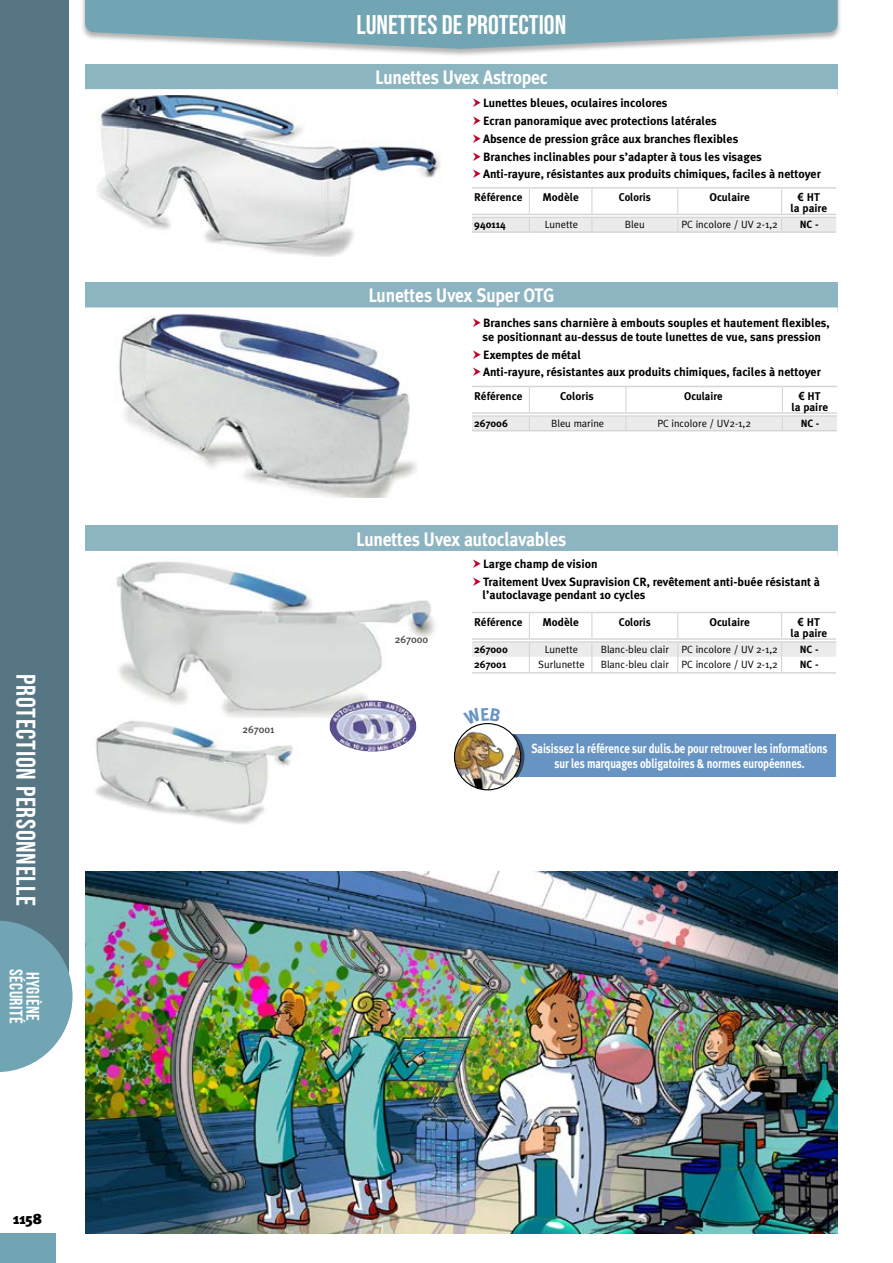
<style>
.page{position:relative;width:893px;height:1263px;background:#fff}
.page>*{position:absolute;margin:0;border:0;box-sizing:border-box;transform-origin:0 0}
.t1{font:27px "Bebas Neue";letter-spacing:.025em;color:#fff}
.t2{font:27px "Bebas Neue";color:#fff}
.t3{font:700 19.5px "Meta Plus";letter-spacing:-.01em;color:#fff;scale:.9 1}
.t4{font:18.15px "Bebas Neue";letter-spacing:.025em;color:#fff}
.t5{font:900 15px "Meta Plus";color:#000}
.t6{font:700 13.2px/15.5px "Meta Plus";letter-spacing:-.01em;color:#fff;text-align:center;scale:.82 1}
.t7{font:700 12px/17.7px "Meta Plus";color:#000}
.t8{font:700 11.25px/11.2px "Meta Plus";color:#000;text-align:center}
.t9{font:700 11.25px "Meta Plus";color:#000;scale:.95 1}
.t10{font:10.5px "Meta Plus Normal";color:#000}
.t11{font:700 10.5px "Meta Plus";color:#000}
.t12{font:500 10.5px "Meta Plus";color:#484848}
.s1{font-family:"Arial"}
</style>
<div class="page">
<div style="left:0;top:0;width:68px;height:991px;background:#577684"></div>
<svg style="left:0;top:921px;width:72px;height:150px"></svg>
<div style="left:80px;top:0;width:762px;height:58px;background:#000;opacity:.3"></div>
<div style="left:85px;top:0;width:753px;height:32px;background:#71a5b4"></div>
<div style="left:0;top:1233px;width:55px;height:30px;background:#71a5b4"></div>
<img style="left:95px;top:717px;width:206px;height:107px">
<img style="left:97px;top:95px;width:344px;height:162px">
<img style="left:116px;top:561px;width:319px;height:156px">
<img style="left:119px;top:313px;width:297px;height:185px">
<div style="left:85px;top:64px;width:753px;height:30px;background:#8db4c1"></div>
<div style="left:85px;top:89px;width:753px;height:6px;background:#fff"></div>
<div style="left:85px;top:526px;width:753px;height:30px;background:#8db4c1"></div>
<div style="left:85px;top:551px;width:753px;height:6px;background:#fff"></div>
<div style="left:85px;top:282px;width:753px;height:31px;background:#8db4c1"></div>
<div style="left:85px;top:307px;width:753px;height:6px;background:#fff"></div>
<svg style="left:472px;top:613px;width:364px;height:59px"></svg>
<hr style="left:472px;top:612px;width:57px;height:1px;background:#d6d6d6">
<hr style="left:592px;top:612px;width:86px;height:1px;background:#d6d6d6">
<hr style="left:678px;top:612px;width:104px;height:1px;background:#d6d6d6">
<hr style="left:782px;top:612px;width:54px;height:1px;background:#d6d6d6">
<hr style="left:529px;top:612px;width:63px;height:1px;background:#d6d6d6">
<hr style="left:472px;top:638px;width:57px;height:2px;background:#d6d6d6">
<hr style="left:472px;top:641px;width:57px;height:2px;background:#d6d6d6">
<hr style="left:529px;top:638px;width:63px;height:2px;background:#d6d6d6">
<hr style="left:529px;top:641px;width:63px;height:2px;background:#d6d6d6">
<hr style="left:592px;top:638px;width:86px;height:2px;background:#d6d6d6">
<hr style="left:592px;top:641px;width:86px;height:2px;background:#d6d6d6">
<hr style="left:678px;top:638px;width:104px;height:2px;background:#d6d6d6">
<hr style="left:678px;top:641px;width:104px;height:2px;background:#d6d6d6">
<hr style="left:782px;top:638px;width:54px;height:2px;background:#d6d6d6">
<hr style="left:782px;top:641px;width:54px;height:2px;background:#d6d6d6">
<hr style="left:472px;top:672px;width:57px;height:2px;background:#d6d6d6">
<hr style="left:529px;top:672px;width:63px;height:2px;background:#d6d6d6">
<hr style="left:592px;top:672px;width:86px;height:2px;background:#d6d6d6">
<hr style="left:678px;top:672px;width:104px;height:2px;background:#d6d6d6">
<hr style="left:782px;top:672px;width:54px;height:2px;background:#d6d6d6">
<svg style="left:472px;top:189px;width:364px;height:42px"></svg>
<hr style="left:472px;top:187px;width:57px;height:2px;background:#d6d6d6">
<hr style="left:592px;top:187px;width:86px;height:2px;background:#d6d6d6">
<hr style="left:678px;top:187px;width:104px;height:2px;background:#d6d6d6">
<hr style="left:782px;top:187px;width:54px;height:2px;background:#d6d6d6">
<hr style="left:529px;top:187px;width:63px;height:2px;background:#d6d6d6">
<hr style="left:472px;top:214px;width:57px;height:1px;background:#d6d6d6">
<hr style="left:472px;top:217px;width:57px;height:1px;background:#d6d6d6">
<hr style="left:529px;top:214px;width:63px;height:1px;background:#d6d6d6">
<hr style="left:529px;top:217px;width:63px;height:1px;background:#d6d6d6">
<hr style="left:592px;top:214px;width:86px;height:1px;background:#d6d6d6">
<hr style="left:592px;top:217px;width:86px;height:1px;background:#d6d6d6">
<hr style="left:678px;top:214px;width:104px;height:1px;background:#d6d6d6">
<hr style="left:678px;top:217px;width:104px;height:1px;background:#d6d6d6">
<hr style="left:782px;top:214px;width:54px;height:1px;background:#d6d6d6">
<hr style="left:782px;top:217px;width:54px;height:1px;background:#d6d6d6">
<hr style="left:472px;top:231px;width:57px;height:2px;background:#d6d6d6">
<hr style="left:529px;top:231px;width:63px;height:2px;background:#d6d6d6">
<hr style="left:592px;top:231px;width:86px;height:2px;background:#d6d6d6">
<hr style="left:678px;top:231px;width:104px;height:2px;background:#d6d6d6">
<hr style="left:782px;top:231px;width:54px;height:2px;background:#d6d6d6">
<svg style="left:472px;top:387px;width:365px;height:43px"></svg>
<hr style="left:472px;top:386px;width:57px;height:1px;background:#d6d6d6">
<hr style="left:626px;top:386px;width:156px;height:1px;background:#d6d6d6">
<hr style="left:782px;top:386px;width:55px;height:1px;background:#d6d6d6">
<hr style="left:529px;top:386px;width:97px;height:1px;background:#d6d6d6">
<hr style="left:472px;top:412px;width:57px;height:2px;background:#d6d6d6">
<hr style="left:472px;top:415px;width:57px;height:2px;background:#d6d6d6">
<hr style="left:529px;top:412px;width:97px;height:2px;background:#d6d6d6">
<hr style="left:529px;top:415px;width:97px;height:2px;background:#d6d6d6">
<hr style="left:626px;top:412px;width:156px;height:2px;background:#d6d6d6">
<hr style="left:626px;top:415px;width:156px;height:2px;background:#d6d6d6">
<hr style="left:782px;top:412px;width:55px;height:2px;background:#d6d6d6">
<hr style="left:782px;top:415px;width:55px;height:2px;background:#d6d6d6">
<hr style="left:472px;top:430px;width:57px;height:1px;background:#d6d6d6">
<hr style="left:529px;top:430px;width:97px;height:1px;background:#d6d6d6">
<hr style="left:626px;top:430px;width:156px;height:1px;background:#d6d6d6">
<hr style="left:782px;top:430px;width:55px;height:1px;background:#d6d6d6">
<img style="left:330px;top:701px;width:86px;height:50px">
<div style="left:488px;top:734px;width:348px;height:43px;background:#6794c3"></div>
<svg style="left:512px;top:734px;width:12px;height:43px"></svg>
<img style="left:454px;top:724px;width:67px;height:66px;border-radius:33px">
<div style="left:454px;top:723px;width:67px;height:67px;border:1px solid #000;border-radius:50%"></div>
<img style="left:85px;top:872px;width:753px;height:361px">
<svg style="left:476px;top:723px;width:23px;height:2px"></svg>
<h1 class="t1" style="left:41px;top:674px;width:233px;rotate:90deg">PROTECTION PERSONNELLE</h1>
<h3 class="t4" style="left:26px;top:969px;width:56px;rotate:90deg">sécurité</h3>
<h3 class="t4" style="left:43px;top:971px;width:51px;rotate:90deg">hygiène</h3>
<p class="t5" style="left:13px;top:1210px;width:30px">1158</p>
<p class="t12" style="left:242px;top:723px;width:34px">267001</p>
<h1 class="t2" style="left:356px;top:9px;width:211px">LUNETTES DE PROTECTION</h1>
<h2 class="t3" style="left:375px;top:66px;width:193px">Lunettes Uvex Astropec</h2>
<p class="t7" style="left:483px;top:94px;width:339px">Lunettes bleues, oculaires incolores<br>Ecran panoramique avec protections latérales<br>Absence de pression grâce aux branches flexibles<br>Branches inclinables pour s’adapter à tous les visages Anti-rayure, résistantes aux produits chimiques, faciles à nettoyer</p>
<p class="t8" style="left:474px;top:192px;width:50px">Référence</p>
<p class="t8" style="left:542px;top:192px;width:38px">Modèle</p>
<p class="t9" style="left:619px;top:191px;width:35px">Coloris</p>
<p class="t8" style="left:709px;top:192px;width:42px">Oculaire</p>
<p class="t8" style="left:790px;top:192px;width:38px"><span class="s1">€</span> HT<br>la paire</p>
<p class="t11" style="left:474px;top:219px;width:33px">940114</p>
<p class="t10" style="left:545px;top:219px;width:35px">Lunette</p>
<p class="t10" style="left:625px;top:219px;width:21px">Bleu</p>
<p class="t10" style="left:682px;top:219px;width:98px">PC incolore / UV 2-1,2</p>
<p class="t11" style="left:800px;top:219px;width:20px">NC -</p>
<h2 class="t3" style="left:368px;top:284px;width:208px">Lunettes Uvex Super OTG</h2>
<p class="t7" style="left:483px;top:316px;width:349px;line-height:13.5px">Branches sans charnière à embouts souples et hautement flexibles, se positionnant au-dessus de toute lunettes de vue, sans pression</p>
<p class="t7" style="left:483px;top:345px;width:339px">Exemptes de métal<br>Anti-rayure, résistantes aux produits chimiques, faciles à nettoyer</p>
<p class="t8" style="left:474px;top:390px;width:50px">Référence</p>
<p class="t8" style="left:560px;top:390px;width:35px">Coloris</p>
<p class="t9" style="left:684px;top:389px;width:42px">Oculaire</p>
<p class="t8" style="left:791px;top:390px;width:38px"><span class="s1">€</span> HT<br>la paire</p>
<p class="t11" style="left:474px;top:417px;width:35px">267006</p>
<p class="t10" style="left:551px;top:417px;width:55px">Bleu marine</p>
<p class="t10" style="left:657px;top:417px;width:95px">PC incolore / UV2-1,2</p>
<p class="t11" style="left:801px;top:417px;width:20px">NC -</p>
<h2 class="t3" style="left:356px;top:528px;width:235px">Lunettes Uvex autoclavables</h2>
<p class="t12" style="left:395px;top:633px;width:35px">267000</p>
<p class="t7" style="left:483px;top:555px;width:339px">Large champ de vision<br>Traitement Uvex Supravision CR, revêtement anti-buée résistant à</p>
<p class="t7" style="left:483px;top:586px;width:164px">l’autoclavage pendant 10 cycles</p>
<p class="t8" style="left:474px;top:616px;width:50px">Référence</p>
<p class="t8" style="left:542px;top:616px;width:38px">Modèle</p>
<p class="t9" style="left:619px;top:615px;width:35px">Coloris</p>
<p class="t8" style="left:709px;top:616px;width:42px">Oculaire</p>
<p class="t8" style="left:790px;top:616px;width:38px"><span class="s1">€</span> HT<br>la paire</p>
<p class="t11" style="left:474px;top:643px;width:35px">267000</p>
<p class="t10" style="left:545px;top:643px;width:35px">Lunette</p>
<p class="t10" style="left:601px;top:643px;width:179px">Blanc-bleu clair PC incolore / UV 2-1,2</p>
<p class="t11" style="left:800px;top:643px;width:20px">NC -</p>
<p class="t11" style="left:474px;top:658px;width:34px">267001</p>
<p class="t10" style="left:538px;top:658px;width:48px">Surlunette</p>
<p class="t10" style="left:601px;top:658px;width:179px">Blanc-bleu clair PC incolore / UV 2-1,2</p>
<p class="t11" style="left:800px;top:658px;width:20px">NC -</p>
<p class="t6" style="left:531px;top:741px;width:363px">Saisissez la référence sur dulis.be pour retrouver les informations sur les marquages obligatoires &amp; normes européennes.</p>
</div>
